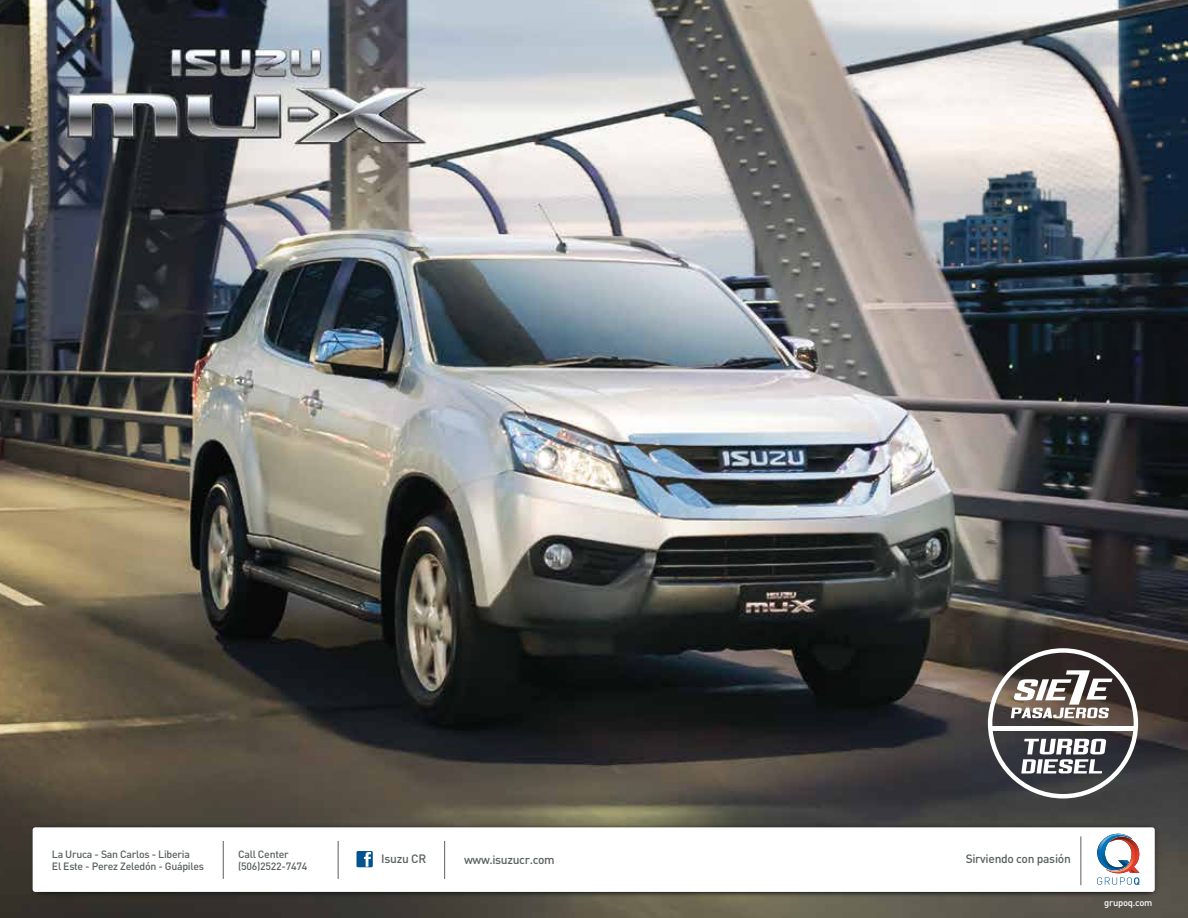
<style>
.page{position:relative;width:1188px;height:918px;background:#fff}
.page>*{position:absolute;margin:0;border:0;box-sizing:border-box;transform-origin:0 0}
.t1{font:500 12px "DIN Pro";letter-spacing:-.025em;color:#5a5f60}
.t2{font:500 10.5px/12.6px "DIN Pro";letter-spacing:-.025em;color:#5a5f60}
.t3{font:500 9.3px "DIN Pro";letter-spacing:-.025em;color:#fff}
</style>
<div class="page">
<img style="left:0;top:0;width:1188px;height:918px">
<svg style="left:988px;top:648px;width:150px;height:150px"></svg>
<div style="left:990px;top:726px;width:146px;height:5px;background:#fff"></div>
<img style="left:27px;top:822px;width:1136px;height:77px">
<div style="left:33px;top:827px;width:1122px;height:65px;background:#fff;border-radius:3px"></div>
<hr style="left:1081px;top:836px;width:1px;height:49px;background:#5a5f60">
<svg style="left:1097px;top:833px;width:43px;height:52px"></svg>
<hr style="left:338px;top:841px;width:1px;height:38px;background:#5a5f60">
<hr style="left:223px;top:841px;width:1px;height:38px;background:#5a5f60">
<hr style="left:444px;top:841px;width:1px;height:38px;background:#5a5f60">
<div style="left:357px;top:851px;width:16px;height:16px;background:#005390"></div>
<svg style="left:364px;top:852px;width:7px;height:15px"></svg>
<p class="t2" style="left:52px;top:847px;width:154px">La Uruca - San Carlos - Liberia<br>El Este - Perez Zeledón - Guápiles</p>
<p class="t2" style="left:238px;top:847px;width:71px">Call Center (506)2522-7474</p>
<p class="t1" style="left:381px;top:851px;width:46px">Isuzu CR</p>
<p class="t1" style="left:464px;top:851px;width:92px">www.isuzucr.com</p>
<p class="t1" style="left:966px;top:851px;width:107px">Sirviendo con pasión</p>
<p class="t3" style="left:1104px;top:896px;width:50px">grupoq.com</p>
</div>
